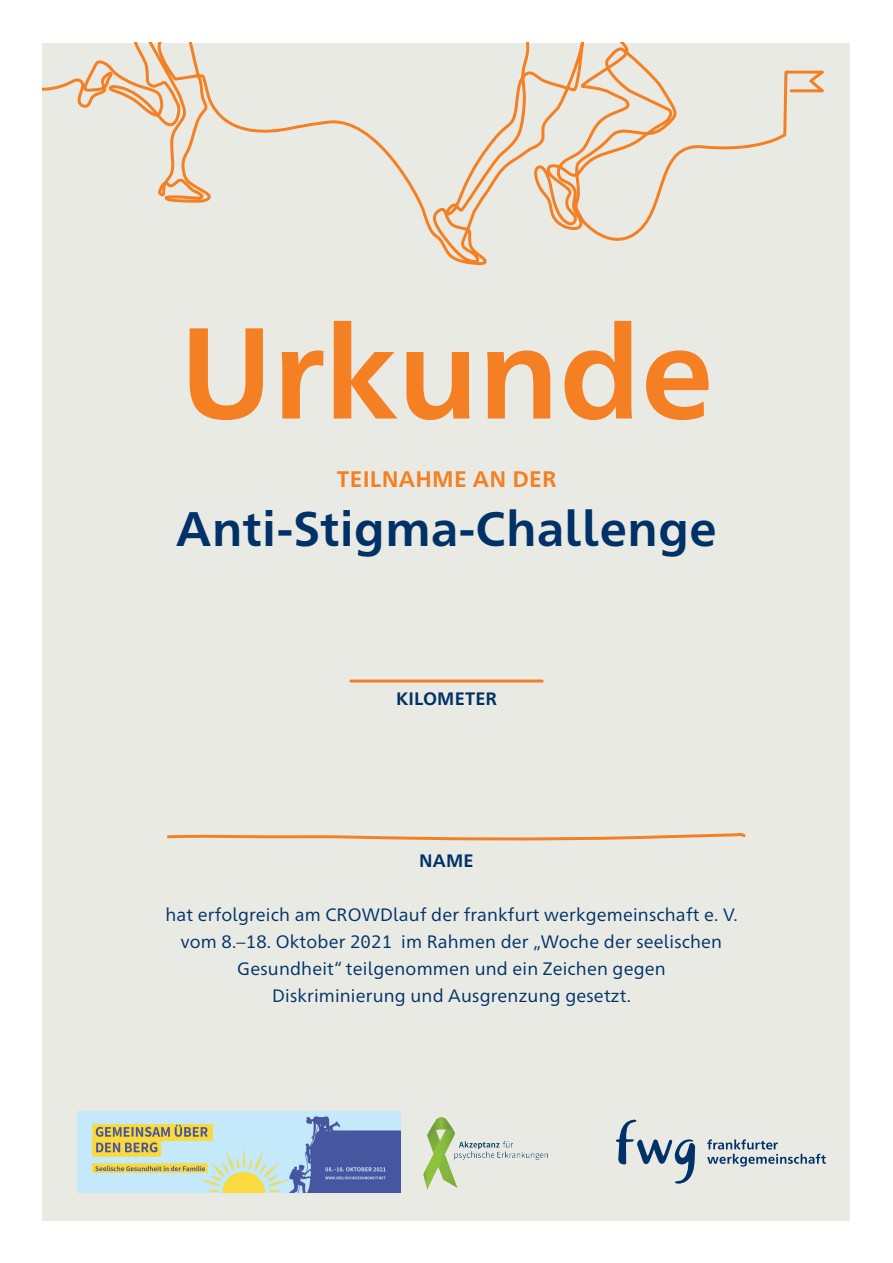
<style>
.page{position:relative;width:893px;height:1263px;background:#fff}
.page>*{position:absolute;margin:0;border:0;box-sizing:border-box;transform-origin:0 0}
.t1{font:700 129.15px "Frutiger Neue 1450 Pro";color:#f58023}
.t2{font:700 48.6px "Frutiger Neue 1450 Pro";letter-spacing:.01em;color:#003268}
.t3{font:700 22.5px "Frutiger Neue 1450 Pro";letter-spacing:.01em;color:#f58023}
.t4{font:18px/27px "Frutiger Neue 1450 Pro";letter-spacing:.01em;color:#003268;text-align:center}
.t5{font:700 18px "Frutiger Neue 1450 Pro";letter-spacing:.01em;color:#003268}
</style>
<div class="page">
<div style="left:43px;top:43px;width:807px;height:1177px;background:#eaeae4"></div>
<svg style="left:43px;top:43px;width:781px;height:223px"></svg>
<svg style="left:707px;top:1139px;width:119px;height:27px"></svg>
<svg style="left:616px;top:1119px;width:79px;height:65px"></svg>
<svg style="left:167px;top:833px;width:579px;height:8px"></svg>
<hr style="left:351px;top:679px;width:191px;height:3px;background:#f58023">
<img style="left:78px;top:1111px;width:323px;height:81px">
<img style="left:423px;top:1117px;width:124px;height:73px">
<h1 class="t1" style="left:179px;top:280px;width:536px">Urkunde</h1>
<p class="t3" style="left:337px;top:463px;width:221px">TEILNAHME AN DER</p>
<h2 class="t2" style="left:176px;top:494px;width:542px">Anti-Stigma-Challenge</h2>
<p class="t5" style="left:396px;top:686px;width:102px">KILOMETER</p>
<p class="t5" style="left:419px;top:848px;width:56px">NAME</p>
<p class="t4" style="left:165px;top:900px;width:574px">hat erfolgreich am CROWDlauf der frankfurt werkgemeinschaft e. V. vom 8.–18. Oktober 2021 im Rahmen der „Woche der seelischen Gesundheit“ teilgenommen und ein Zeichen gegen<br>Diskriminierung und Ausgrenzung gesetzt.</p>
</div>
